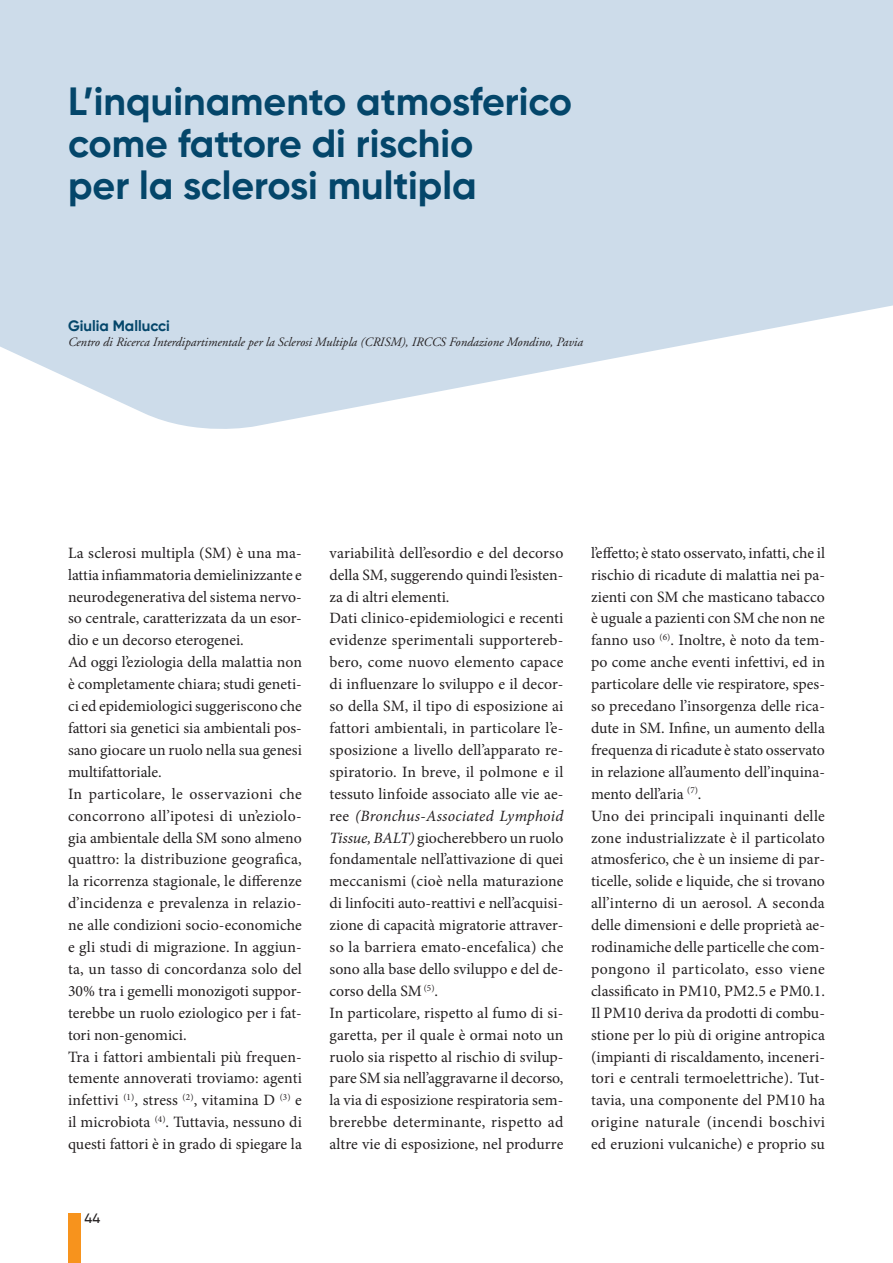
<style>
.page{position:relative;width:893px;height:1263px;background:#fff}
.page>*{position:absolute;margin:0;border:0;box-sizing:border-box;transform-origin:0 0}
.t1{font:700 39.15px "Gilroy";color:#04466a}
._01-Testo{font:15.75px/21.9px "Minion Pro";color:#231f20;text-align:justify}
.t2{font:700 15px "Gilroy";color:#04466a}
.t3{font:500 13.5px "Gilroy";color:#231f20}
.t4{font:italic 12.75px "Adobe Garamond";color:#231f20}
.s1{font-style:italic}
</style>
<div class="page">
<div style="left:68px;top:1214px;width:13px;height:49px;background:#f7931d"></div>
<svg style="left:0;top:0;width:893px;height:429px;background:#d3e0ec"></svg>
<p class="t1" style="left:68px;top:77px;width:506px">L’inquinamento atmosferico</p>
<p class="t1" style="left:68px;top:119px;width:407px">come fattore di rischio</p>
<p class="t1" style="left:68px;top:161px;width:410px">per la sclerosi multipla</p>
<p class="t2" style="left:68px;top:316px;width:103px">Giulia Mallucci</p>
<p class="t4" style="left:68px;top:335px;width:517px">Centro di Ricerca Interdipartimentale per la Sclerosi Multipla (CRISM), IRCCS Fondazione Mondino, Pavia</p>
<p class="_01-Testo" style="left:68px;top:542px;width:235px">La sclerosi multipla (SM) è una ma&shy;lattia infiammatoria demielinizzante e neurodegenerativa del sistema nervo&shy;so centrale, caratterizzata da un esor&shy;dio e un decorso eterogenei.</p>
<p class="_01-Testo" style="left:68px;top:651px;width:235px">Ad oggi l’eziologia della malattia non è completamente chiara; studi geneti&shy;ci ed epidemiologici suggeriscono che fattori sia genetici sia ambientali pos&shy;sano giocare un ruolo nella sua genesi multifattoriale.</p>
<p class="_01-Testo" style="left:68px;top:783px;width:235px">In particolare, le osservazioni che concorrono all’ipotesi di un’eziolo&shy;gia ambientale della SM sono almeno quattro: la distribuzione geografica, la ricorrenza stagionale, le differenze d’incidenza e prevalenza in relazio&shy;ne alle condizioni socio-economiche e gli studi di migrazione. In aggiun&shy;ta, un tasso di concordanza solo del 30% tra i gemelli monozigoti suppor&shy;terebbe un ruolo eziologico per i fat&shy;tori non-genomici.</p>
<p class="_01-Testo" style="left:68px;top:1045px;width:235px">Tra i fattori ambientali più frequen&shy;temente annoverati troviamo: agenti infettivi <sup>(1)</sup>, stress <sup>(2)</sup>, vitamina D <sup>(3)</sup> e il microbiota <sup>(4)</sup>. Tuttavia, nessuno di questi fattori è in grado di spiegare la</p>
<p class="t3" style="left:85px;top:1210px;width:17px">44</p>
<p class="_01-Testo" style="left:330px;top:542px;width:235px">variabilità dell’esordio e del decorso della SM, suggerendo quindi l’esisten&shy;za di altri elementi.</p>
<p class="_01-Testo" style="left:330px;top:607px;width:235px">Dati clinico-epidemiologici e recenti evidenze sperimentali supportereb&shy;bero, come nuovo elemento capace di influenzare lo sviluppo e il decor&shy;so della SM, il tipo di esposizione ai fattori ambientali, in particolare l’e&shy;sposizione a livello dell’apparato re&shy;spiratorio. In breve, il polmone e il tessuto linfoide associato alle vie ae&shy;ree <span class="s1">(Bronchus-Associated Lymphoid Tissue, BALT)</span> giocherebbero un ruolo fondamentale nell’attivazione di quei meccanismi (cioè nella maturazione di linfociti auto-reattivi e nell’acquisi&shy;zione di capacità migratorie attraver&shy;so la barriera emato-encefalica) che sono alla base dello sviluppo e del de&shy;corso della SM <sup>(5)</sup>.</p>
<p class="_01-Testo" style="left:330px;top:1002px;width:235px">In particolare, rispetto al fumo di si&shy;garetta, per il quale è ormai noto un ruolo sia rispetto al rischio di svilup&shy;pare SM sia nell’aggravarne il decorso, la via di esposizione respiratoria sem&shy;brerebbe determinante, rispetto ad altre vie di esposizione, nel produrre</p>
<p class="_01-Testo" style="left:591px;top:542px;width:235px">l’effetto; è stato osservato, infatti, che il rischio di ricadute di malattia nei pa&shy;zienti con SM che masticano tabacco è uguale a pazienti con SM che non ne fanno uso <sup>(6)</sup>. Inoltre, è noto da tem&shy;po come anche eventi infettivi, ed in particolare delle vie respiratore, spes&shy;so precedano l’insorgenza delle rica&shy;dute in SM. Infine, un aumento della frequenza di ricadute è stato osservato in relazione all’aumento dell’inquina&shy;mento dell’aria <sup>(7)</sup>.</p>
<p class="_01-Testo" style="left:591px;top:805px;width:235px">Uno dei principali inquinanti delle zone industrializzate è il particolato atmosferico, che è un insieme di par&shy;ticelle, solide e liquide, che si trovano all’interno di un aerosol. A seconda delle dimensioni e delle proprietà ae&shy;rodinamiche delle particelle che com&shy;pongono il particolato, esso viene classificato in PM10, PM2.5 e PM0.1.<br>Il PM10 deriva da prodotti di combu&shy;stione per lo più di origine antropica (impianti di riscaldamento, inceneri&shy;tori e centrali termoelettriche). Tut&shy;tavia, una componente del PM10 ha origine naturale (incendi boschivi ed eruzioni vulcaniche) e proprio su</p>
</div>
